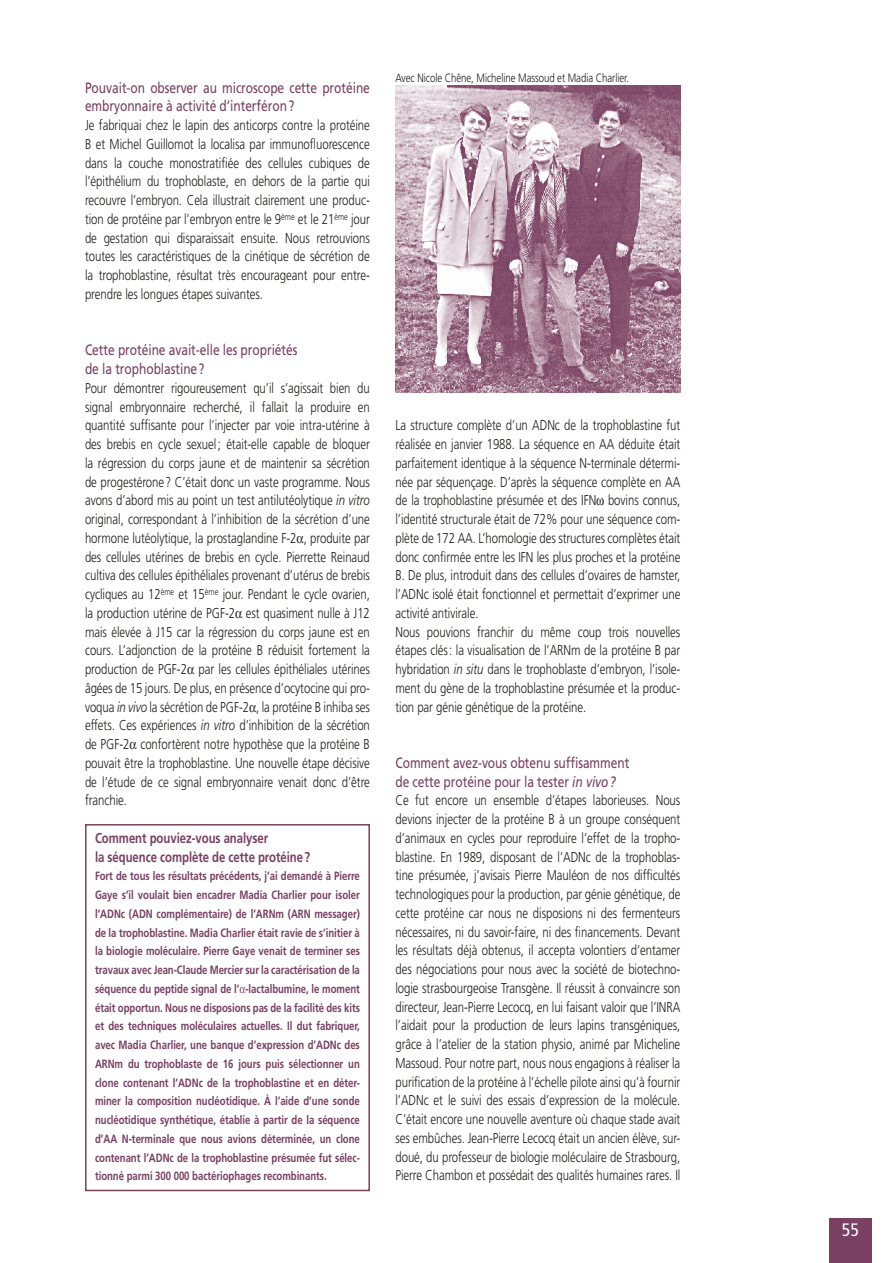
<style>
.page{position:relative;width:893px;height:1263px;background:#fff}
.page>*{position:absolute;margin:0;border:0;box-sizing:border-box;transform-origin:0 0}
.t1{font:condensed 18px "Frutiger";color:#fff}
.t2{font:15px/18.8px "Frutiger";letter-spacing:-.005em;color:#794062;scale:.8 1}
.t3{font:300 14.25px/18.8px "Frutiger";letter-spacing:-.005em;color:#1d1d1b;text-align:justify;scale:.8 1}
.t4{font:700 14.25px/18.8px "Frutiger";letter-spacing:-.005em;color:#794062;scale:.8 1}
.t5{font:700 12px/18.8px "Frutiger";letter-spacing:-.005em;color:#794062;text-align:justify;scale:.8 1}
.t6{font:300 12px "Frutiger";letter-spacing:-.005em;color:#1d1d1b;scale:.8 1}
.s1{font-style:italic}
</style>
<div class="page">
<div style="left:829px;top:1218px;width:43px;height:45px;background:#794062"></div>
<div style="left:85px;top:824px;width:285px;height:367px;border:2px solid #794062"></div>
<img style="left:395px;top:85px;width:285px;height:308px">
<p class="t2" style="left:85px;top:78px;width:358px">Pouvait-on observer au microscope cette protéine embryonnaire à activité d’interféron?</p>
<p class="t3" style="left:85px;top:116px;width:358px">Je fabriquai chez le lapin des anticorps contre la protéine B et Michel Guillomot la localisa par immunofluorescence dans la couche monostratifiée des cellules cubiques de l’épithélium du trophoblaste, en dehors de la partie qui recouvre l’embryon. Cela illustrait clairement une produc&shy;tion de protéine par l’embryon entre le 9<sup>ème</sup> et le 21<sup>ème</sup> jour de gestation qui disparaissait ensuite. Nous retrouvions toutes les caractéristiques de la cinétique de sécrétion de la trophoblastine, résultat très encourageant pour entre&shy;prendre les longues étapes suivantes.</p>
<p class="t2" style="left:85px;top:340px;width:267px">Cette protéine avait-elle les propriétés de la trophoblastine?</p>
<p class="t3" style="left:85px;top:378px;width:358px">Pour démontrer rigoureusement qu’il s’agissait bien du signal embryonnaire recherché, il fallait la produire en quantité suffisante pour l’injecter par voie intra-utérine à des brebis en cycle sexuel; était-elle capable de bloquer la régression du corps jaune et de maintenir sa sécrétion de progestérone? C’était donc un vaste programme. Nous avons d’abord mis au point un test antilutéolytique <span class="s1">in vitro </span>original, correspondant à l’inhibition de la sécrétion d’une hormone lutéolytique, la prostaglandine F-2 , produite par des cellules utérines de brebis en cycle. Pierrette Reinaud cultiva des cellules épithéliales provenant d’utérus de brebis cycliques au 12<sup>ème</sup> et 15<sup>ème</sup> jour. Pendant le cycle ovarien, la production utérine de PGF-2 est quasiment nulle à J12 mais élevée à J15 car la régression du corps jaune est en cours. L’adjonction de la protéine B réduisit fortement la production de PGF-2 par les cellules épithéliales utérines âgées de 15 jours. De plus, en présence d’ocytocine qui pro&shy;voqua <span class="s1">in vivo</span> la sécrétion de PGF-2 , la protéine B inhiba ses effets. Ces expériences <span class="s1">in vitro</span> d’inhibition de la sécrétion de PGF-2 confortèrent notre hypothèse que la protéine B pouvait être la trophoblastine. Une nouvelle étape décisive de l’étude de ce signal embryonnaire venait donc d’être franchie.</p>
<p class="t4" style="left:95px;top:828px;width:270px">Comment pouviez-vous analyser<br>la séquence complète de cette protéine?</p>
<p class="t5" style="left:95px;top:867px;width:333px">Fort de tous les résultats précédents, j’ai demandé à Pierre Gaye s’il voulait bien encadrer Madia Charlier pour isoler l’ADNc (ADN complémentaire) de l’ARNm (ARN messager) de la trophoblastine. Madia Charlier était ravie de s’initier à la biologie moléculaire. Pierre Gaye venait de terminer ses travaux avec Jean-Claude Mercier sur la caractérisation de la séquence du peptide signal de l’ -lactalbumine, le moment était opportun. Nous ne disposions pas de la facilité des kits et des techniques moléculaires actuelles. Il dut fabriquer, avec Madia Charlier, une banque d’expression d’ADNc des ARNm du trophoblaste de 16 jours puis sélectionner un clone contenant l’ADNc de la trophoblastine et en déter&shy;miner la composition nucléotidique. À l’aide d’une sonde nucléotidique synthétique, établie à partir de la séquence d’AA N-terminale que nous avions déterminée, un clone contenant l’ADNc de la trophoblastine présumée fut sélec&shy;tionné parmi 300 000 bactériophages recombinants.</p>
<p class="t6" style="left:395px;top:71px;width:294px">Avec Nicole Chêne, Micheline Massoud et Madia Charlier.</p>
<p class="t3" style="left:395px;top:416px;width:358px;text-align:left">La structure complète d’un ADNc de la trophoblastine fut réalisée en janvier 1988. La séquence en AA déduite était parfaitement identique à la séquence N-terminale détermi&shy;née par séquençage. D’après la séquence complète en AA de la trophoblastine présumée et des IFN bovins connus, l’identité structurale était de 72% pour une séquence com&shy;plète de 172 AA. L’homologie des structures complètes était donc confirmée entre les IFN les plus proches et la protéine B. De plus, introduit dans des cellules d’ovaires de hamster, l’ADNc isolé était fonctionnel et permettait d’exprimer une activité antivirale.<br>Nous pouvions franchir du même coup trois nouvelles étapes clés: la visualisation de l’ARNm de la protéine B par hybridation <span class="s1">in situ</span> dans le trophoblaste d’embryon, l’isole&shy;ment du gène de la trophoblastine présumée et la produc&shy;tion par génie génétique de la protéine.</p>
<p class="t2" style="left:395px;top:753px;width:294px">Comment avez-vous obtenu suffisamment de cette protéine pour la tester <span class="s1">in vivo?</span></p>
<p class="t3" style="left:395px;top:791px;width:358px">Ce fut encore un ensemble d’étapes laborieuses. Nous devions injecter de la protéine B à un groupe conséquent d’animaux en cycles pour reproduire l’effet de la tropho&shy;blastine. En 1989, disposant de l’ADNc de la trophoblas&shy;tine présumée, j’avisais Pierre Mauléon de nos difficultés technologiques pour la production, par génie génétique, de cette protéine car nous ne disposions ni des fermenteurs nécessaires, ni du savoir-faire, ni des financements. Devant les résultats déjà obtenus, il accepta volontiers d’entamer des négociations pour nous avec la société de biotechno&shy;logie strasbourgeoise Transgène. Il réussit à convaincre son directeur, Jean-Pierre Lecocq, en lui faisant valoir que l’INRA l’aidait pour la production de leurs lapins transgéniques, grâce à l’atelier de la station physio, animé par Micheline Massoud. Pour notre part, nous nous engagions à réaliser la purification de la protéine à l’échelle pilote ainsi qu’à fournir l’ADNc et le suivi des essais d’expression de la molécule.<br>C’était encore une nouvelle aventure où chaque stade avait ses embûches. Jean-Pierre Lecocq était un ancien élève, sur&shy;doué, du professeur de biologie moléculaire de Strasbourg, Pierre Chambon et possédait des qualités humaines rares. Il</p>
<p class="t1" style="left:842px;top:1219px;width:19px">55</p>
</div>
